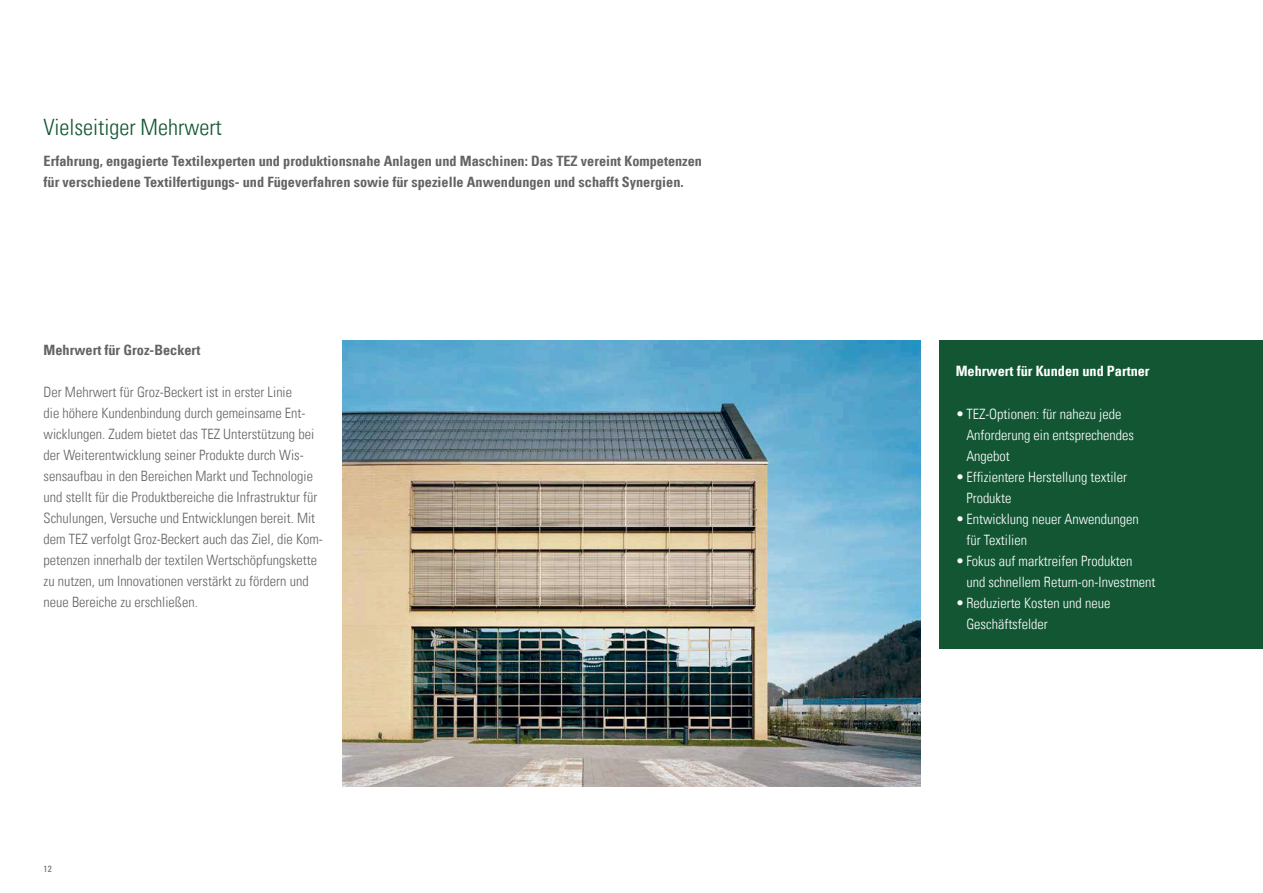
<style>
.page{position:relative;width:1263px;height:893px;background:#fff}
.page>*{position:absolute;margin:0;border:0;box-sizing:border-box;transform-origin:0 0}
.t1{font:22.5px "Univers Com 47 Light Cond";color:#125634}
.t2{font:14.25px/21px "Univers Com 47 Light Cond";color:#636466}
.t3{font:14.25px/21px "Univers Com 47 Light Cond";color:#fff}
.t4{font:14.25px/21px "Univers Com 67 Bold Cond";color:#636466}
.t5{font:14.25px "Univers Com 67 Bold Cond";color:#fff}
.t6{font:condensed 9px "Univers Com 57";color:#636466}
</style>
<div class="page">
<img style="left:342px;top:340px;width:579px;height:447px">
<div style="left:940px;top:340px;width:323px;height:308px;background:#125634"></div>
<h1 class="t1" style="left:44px;top:113px;width:180px">Vielseitiger Mehrwert</h1>
<p class="t4" style="left:44px;top:151px;width:660px">Erfahrung, engagierte Textilexperten und produktionsnahe Anlagen und Maschinen: Das TEZ vereint Kompetenzen für verschiedene Textilfertigungs- und Fügeverfahren sowie für spezielle Anwendungen und schafft Synergien.</p>
<p class="t4" style="left:44px;top:340px;width:158px">Mehrwert für Groz-Beckert</p>
<p class="t2" style="left:44px;top:382px;width:281px">Der Mehrwert für Groz-Beckert ist in erster Linie<br>die höhere Kundenbindung durch gemeinsame Ent&shy;wicklungen. Zudem bietet das TEZ Unterstützung bei der Weiterentwicklung seiner Produkte durch Wis&shy;sensaufbau in den Bereichen Markt und Technologie und stellt für die Produktbereiche die Infrastruktur für Schulungen, Versuche und Entwicklungen bereit. Mit dem TEZ verfolgt Groz-Beckert auch das Ziel, die Kom&shy;petenzen innerhalb der textilen Wertschöpfungskette zu nutzen, um Innovationen verstärkt zu fördern und neue Bereiche zu erschließen.</p>
<p class="t6" style="left:44px;top:863px;width:10px">12</p>
<p class="t5" style="left:956px;top:362px;width:195px">Mehrwert für Kunden und Partner</p>
<p class="t3" style="left:966px;top:403px;width:169px;text-indent:-11px">•TEZ-Optionen: für nahezu jede<br>Anforderung ein entsprechendes<br>Angebot</p>
<p class="t3" style="left:966px;top:466px;width:162px;text-indent:-11px">•Effizientere Herstellung textiler<br>Produkte</p>
<p class="t3" style="left:966px;top:508px;width:174px;text-indent:-11px">•Entwicklung neuer Anwendungen für Textilien</p>
<p class="t3" style="left:966px;top:550px;width:191px;text-indent:-11px">•Fokus auf marktreifen Produkten<br>und schnellem Return-on-Investment</p>
<p class="t3" style="left:966px;top:592px;width:145px;text-indent:-11px">•Reduzierte Kosten und neue<br>Geschäftsfelder</p>
</div>
